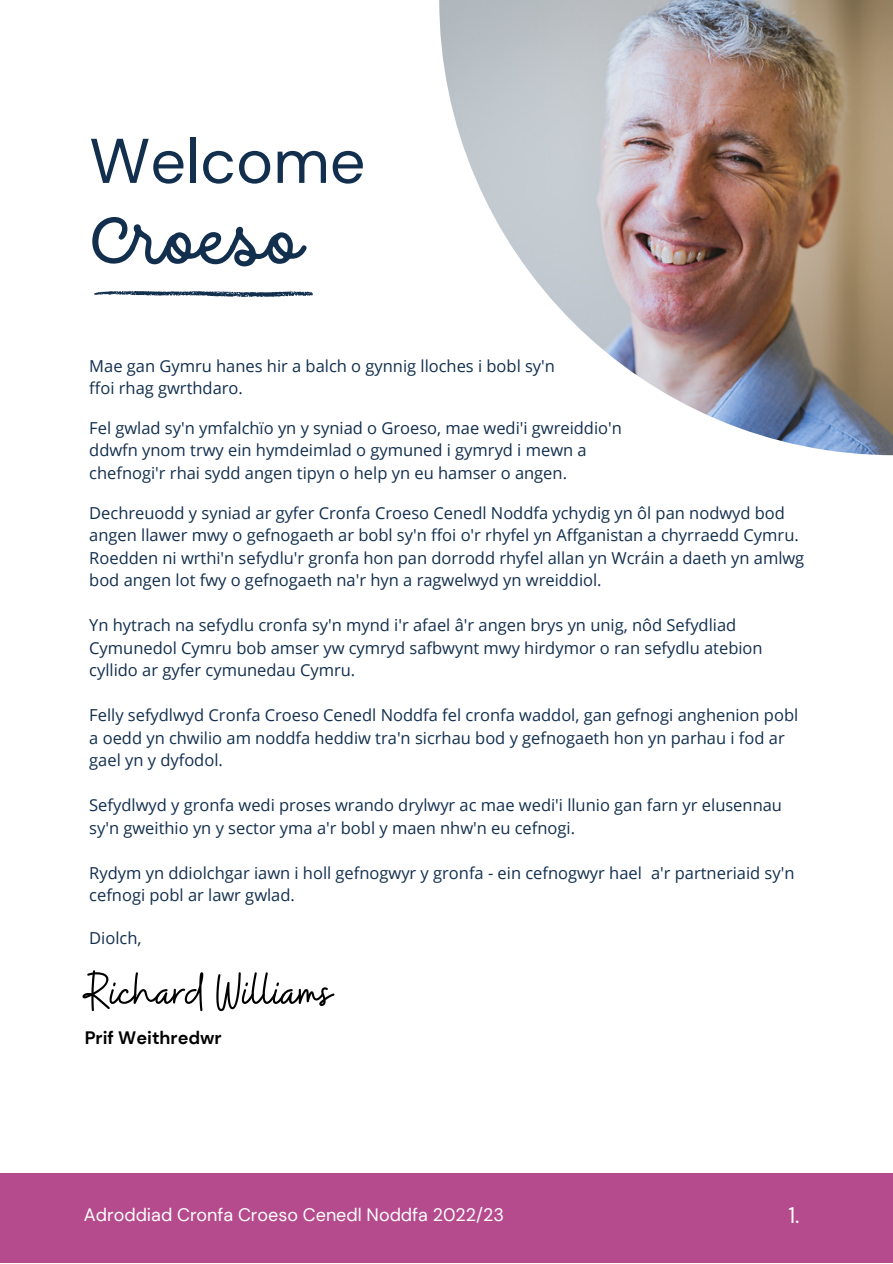
<style>
.page{position:relative;width:893px;height:1264px;background:#fff}
.page>*{position:absolute;margin:0;border:0;box-sizing:border-box;transform-origin:0 0}
.t1{font:72px "DO Script Regular";color:#122f4e}
.t2{font:63px "DM Sans";color:#122f4e}
.t3{font:54px "Buffalo";color:#000}
.t4{font:22.5px "DM Sans";color:#fff}
.t5{font:18px "DM Sans";color:#fff}
.t6{font:700 18px "DM Sans";color:#000}
.t7{font:16.5px/22.5px "Open Sans";color:#122f4e}
</style>
<div class="page">
<img style="left:439px;top:0;width:453px;height:455px">
<div style="left:0;top:1173px;width:892px;height:89px;background:#b54b8d"></div>
<svg style="left:94px;top:291px;width:219px;height:6px"></svg>
<h2 class="t2" style="left:89px;top:120px;width:277px">Welcome</h2>
<h1 class="t1" style="left:89px;top:199px;width:216px">Croeso</h1>
<p class="t7" style="left:89px;top:354px;width:467px">Mae gan Gymru hanes hir a balch o gynnig lloches i bobl sy'n ffoi rhag gwrthdaro.</p>
<p class="t7" style="left:89px;top:416px;width:534px">Fel gwlad sy'n ymfalchïo yn y syniad o Groeso, mae wedi'i gwreiddio'n ddwfn ynom trwy ein hymdeimlad o gymuned i gymryd i mewn a chefnogi'r rhai sydd angen tipyn o help yn eu hamser o angen.</p>
<p class="t7" style="left:89px;top:501px;width:716px">Dechreuodd y syniad ar gyfer Cronfa Croeso Cenedl Noddfa ychydig yn ôl pan nodwyd bod angen llawer mwy o gefnogaeth ar bobl sy'n ffoi o'r rhyfel yn Affganistan a chyrraedd Cymru.<br>Roedden ni wrthi'n sefydlu'r gronfa hon pan dorrodd rhyfel allan yn Wcráin a daeth yn amlwg bod angen lot fwy o gefnogaeth na'r hyn a ragwelwyd yn wreiddiol.</p>
<p class="t7" style="left:89px;top:613px;width:674px">Yn hytrach na sefydlu cronfa sy'n mynd i'r afael â'r angen brys yn unig, nôd Sefydliad<br>Cymunedol Cymru bob amser yw cymryd safbwynt mwy hirdymor o ran sefydlu atebion cyllido ar gyfer cymunedau Cymru.</p>
<p class="t7" style="left:89px;top:703px;width:710px">Felly sefydlwyd Cronfa Croeso Cenedl Noddfa fel cronfa waddol, gan gefnogi anghenion pobl a oedd yn chwilio am noddfa heddiw tra'n sicrhau bod y gefnogaeth hon yn parhau i fod ar gael yn y dyfodol.</p>
<p class="t7" style="left:89px;top:793px;width:694px">Sefydlwyd y gronfa wedi proses wrando drylwyr ac mae wedi'i llunio gan farn yr elusennau sy'n gweithio yn y sector yma a'r bobl y maen nhw'n eu cefnogi.</p>
<p class="t7" style="left:89px;top:861px;width:706px">Rydym yn ddiolchgar iawn i holl gefnogwyr y gronfa - ein cefnogwyr hael a'r partneriaid sy'n cefnogi pobl ar lawr gwlad.</p>
<p class="t7" style="left:89px;top:926px;width:54px">Diolch,</p>
<h3 class="t3" style="left:85px;top:957px;width:249px">Richard Williams</h3>
<p class="t6" style="left:85px;top:1026px;width:138px">Prif Weithredwr</p>
<p class="t5" style="left:84px;top:1203px;width:421px">Adroddiad Cronfa Croeso Cenedl Noddfa 2022/23</p>
<h3 class="t4" style="left:788px;top:1200px;width:13px">1.</h3>
</div>
